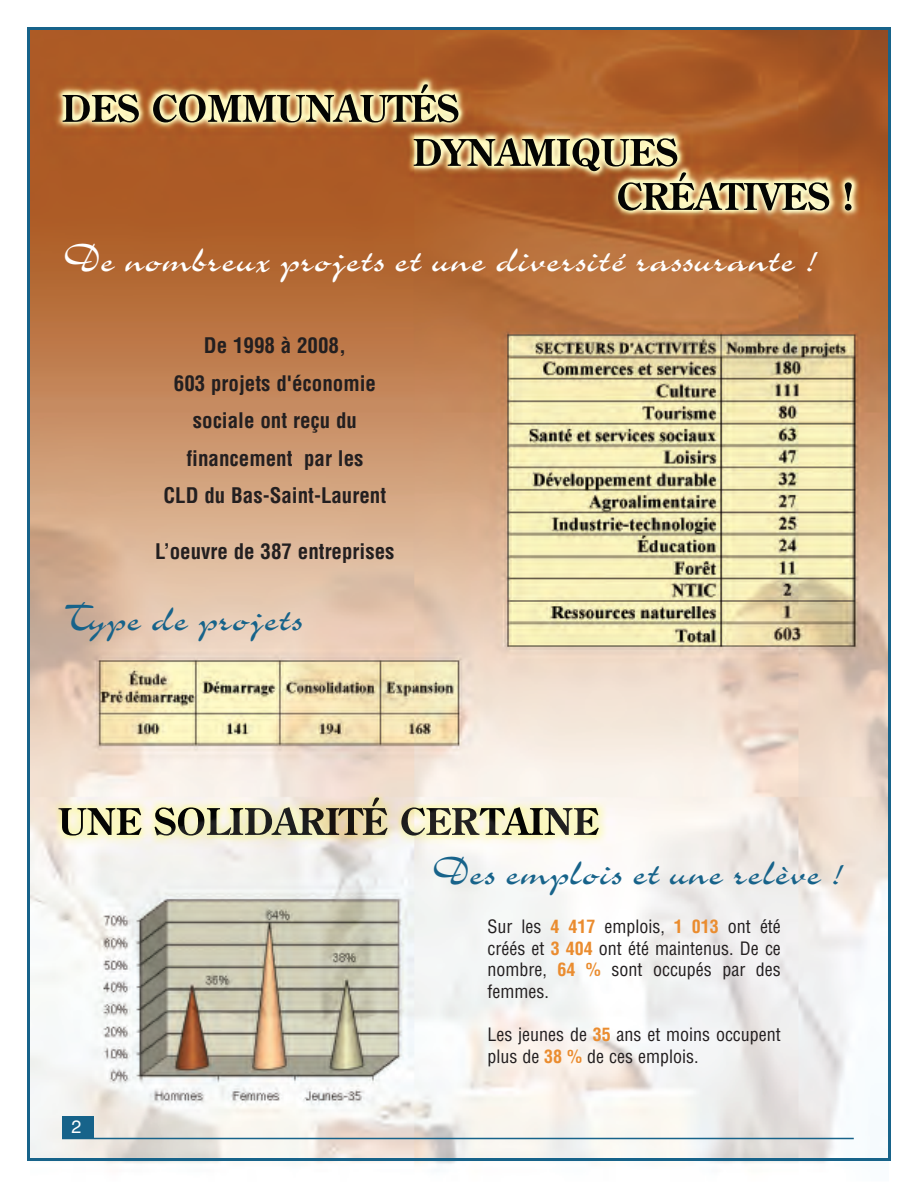
<style>
.page{position:relative;width:918px;height:1188px;background:#fff}
.page>*{position:absolute;margin:0;border:0;box-sizing:border-box;transform-origin:0 0}
.t1{font:45px "Charme";color:#fff}
.t2{font:45px "Charme";color:#17638a}
.t3{font:700 condensed 21px/37.5px "Helvetica";color:#231f20;text-align:center}
.t4{font:condensed 18px/21.6px "Helvetica";color:#231f20;text-align:justify}
.t5{font:18px "Helvetica";color:#fff}
.s1{font-weight:700;color:#ea8c2f}
</style>
<div class="page">
<img style="left:31px;top:31px;width:856px;height:1133px">
<img style="left:63px;top:94px;width:322px;height:29px">
<img style="left:414px;top:138px;width:263px;height:33px">
<img style="left:618px;top:172px;width:234px;height:39px">
<img style="left:58px;top:807px;width:306px;height:29px">
<hr style="left:62px;top:1138px;width:792px;height:1px;background:#17638a">
<div style="left:62px;top:1116px;width:31px;height:22px;background:#17638a"></div>
<h1 class="t1" style="left:64px;top:244px;width:754px">De nombreux projets et une diversité rassurante !</h1>
<p class="t3" style="left:164px;top:327px;width:224px">De 1998 à 2008,<br>603 projets d'économie sociale ont reçu du financement par les<br>CLD du Bas-Saint-Laurent</p>
<p class="t3" style="left:155px;top:533px;width:241px">L’oeuvre de 387 entreprises</p>
<h1 class="t2" style="left:65px;top:603px;width:240px">Type de projets</h1>
<p class="t5" style="left:72px;top:1120px;width:12px">2</p>
<h1 class="t2" style="left:433px;top:857px;width:411px">Des emplois et une relève !</h1>
<p class="t4" style="left:487px;top:916px;width:295px">Sur les <span class="s1">4 417</span> emplois, <span class="s1">1 013</span> ont été créés et <span class="s1">3 404</span> ont été maintenus. De ce nombre, <span class="s1">64 %</span> sont occupés par des femmes.</p>
<p class="t4" style="left:487px;top:1024px;width:295px">Les jeunes de <span class="s1">35</span> ans et moins occupent plus de <span class="s1">38 %</span> de ces emplois.</p>
</div>
